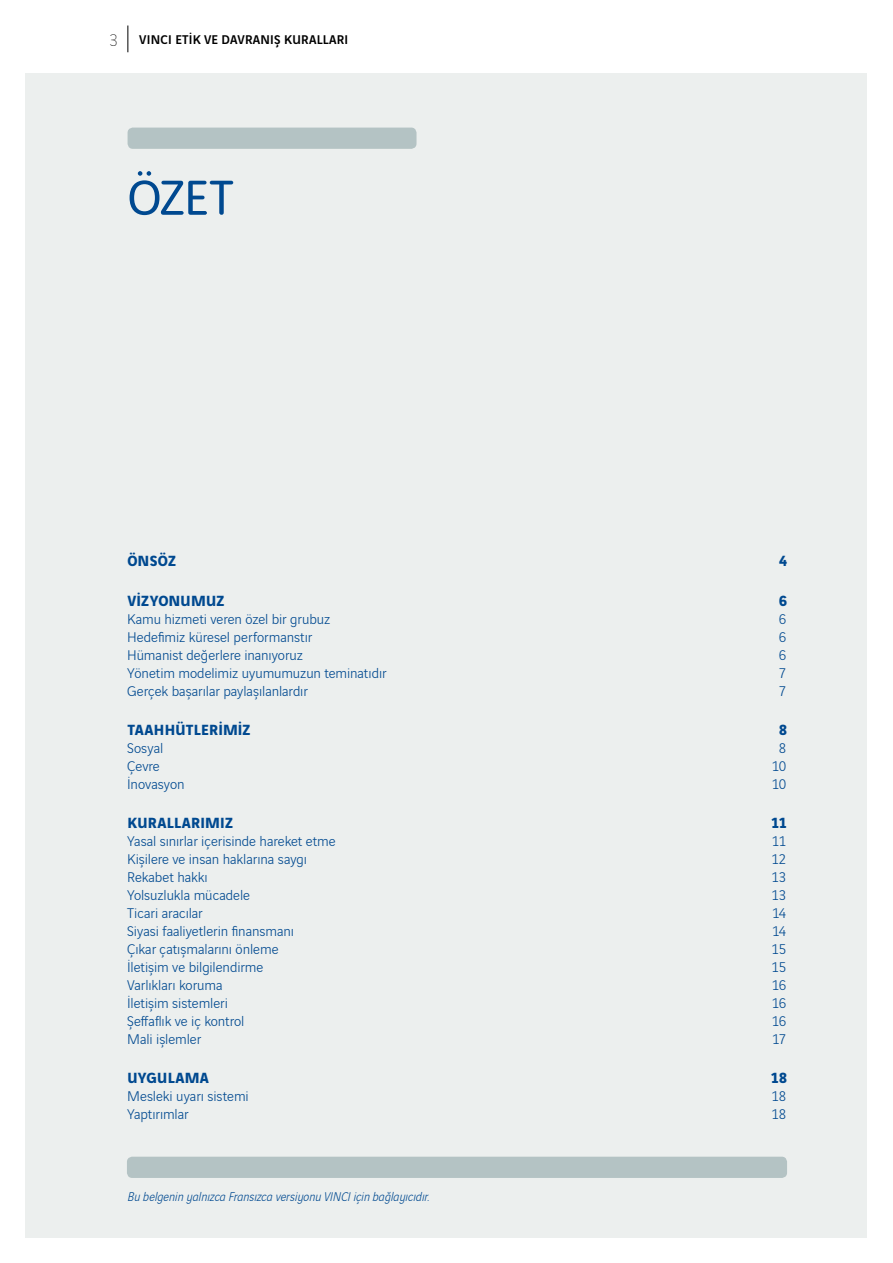
<style>
.page{position:relative;width:893px;height:1263px;background:#fff}
.page>*{position:absolute;margin:0;border:0;box-sizing:border-box;transform-origin:0 0}
.t1{font:52.5px "Vinci Rounded";color:#004990}
.t2{font:700 15.75px "Vinci Sans";letter-spacing:.02em;color:#004990}
.t3{font:300 15px "Vinci Sans";letter-spacing:-.005em;color:#004990}
.t4{font:italic 300 13.5px "Vinci Sans";color:#004990}
.t5{font:500 13.5px "Vinci Sans";letter-spacing:.02em;color:#000}
.s1{font-weight:200;font-size:18px}
</style>
<div class="page">
<svg style="left:127px;top:26px;width:1px;height:26px"></svg>
<div style="left:26px;top:73px;width:841px;height:1164px;background:#ecefee"></div>
<div style="left:127px;top:1157px;width:660px;height:21px;background:#b4c3c4;border-radius:5px"></div>
<div style="left:128px;top:128px;width:288px;height:21px;background:#b4c3c4;border-radius:5px"></div>
<p class="t5" style="left:109px;top:29px;width:241px"><span class="s1">3</span> VINCI ETIK VE DAVRANIŞ KURALLARI</p>
<h1 class="t1" style="left:128px;top:162px;width:108px">ÖZET</h1>
<p class="t2" style="left:127px;top:549px;width:50px">ÖNSÖZ</p>
<p class="t2" style="left:779px;top:549px;width:9px">4</p>
<p class="t2" style="left:127px;top:588px;width:99px">VIZYONUMUZ</p>
<p class="t2" style="left:779px;top:588px;width:9px">6</p>
<p class="t3" style="left:127px;top:608px;width:205px">Kamu hizmeti veren özel bir grubuz</p>
<p class="t3" style="left:779px;top:608px;width:9px">6</p>
<p class="t3" style="left:127px;top:626px;width:187px">Hedefimiz küresel performanstır</p>
<p class="t3" style="left:779px;top:626px;width:9px">6</p>
<p class="t3" style="left:127px;top:644px;width:177px">Hümanist değerlere inanıyoruz</p>
<p class="t3" style="left:779px;top:644px;width:9px">6</p>
<p class="t3" style="left:127px;top:662px;width:261px">Yönetim modelimiz uyumumuzun teminatıdır</p>
<p class="t3" style="left:779px;top:662px;width:9px">7</p>
<p class="t3" style="left:127px;top:680px;width:182px">Gerçek başarılar paylaşılanlardır</p>
<p class="t3" style="left:779px;top:680px;width:9px">7</p>
<p class="t2" style="left:127px;top:717px;width:125px">TAAHHÜTLERIMIZ</p>
<p class="t2" style="left:779px;top:717px;width:9px">8</p>
<p class="t3" style="left:127px;top:737px;width:38px">Sosyal</p>
<p class="t3" style="left:779px;top:737px;width:9px">8</p>
<p class="t3" style="left:127px;top:755px;width:34px">Çevre</p>
<p class="t3" style="left:772px;top:755px;width:16px">10</p>
<p class="t3" style="left:127px;top:773px;width:59px">İnovasyon</p>
<p class="t3" style="left:772px;top:773px;width:16px">10</p>
<p class="t2" style="left:127px;top:810px;width:107px">KURALLARIMIZ</p>
<p class="t2" style="left:771px;top:810px;width:17px">11</p>
<p class="t3" style="left:127px;top:830px;width:210px">Yasal sınırlar içerisinde hareket etme</p>
<p class="t3" style="left:772px;top:830px;width:16px">11</p>
<p class="t3" style="left:127px;top:848px;width:181px">Kişilere ve insan haklarına saygı</p>
<p class="t3" style="left:771px;top:848px;width:16px">12</p>
<p class="t3" style="left:127px;top:866px;width:82px">Rekabet hakkı</p>
<p class="t3" style="left:771px;top:866px;width:16px">13</p>
<p class="t3" style="left:127px;top:884px;width:124px">Yolsuzlukla mücadele</p>
<p class="t3" style="left:771px;top:884px;width:16px">13</p>
<p class="t3" style="left:127px;top:902px;width:77px">Ticari aracılar</p>
<p class="t3" style="left:772px;top:902px;width:16px">14</p>
<p class="t3" style="left:127px;top:920px;width:168px">Siyasi faaliyetlerin finansmanı</p>
<p class="t3" style="left:772px;top:920px;width:16px">14</p>
<p class="t3" style="left:127px;top:938px;width:153px">Çıkar çatışmalarını önleme</p>
<p class="t3" style="left:772px;top:938px;width:16px">15</p>
<p class="t3" style="left:127px;top:956px;width:138px">İletişim ve bilgilendirme</p>
<p class="t3" style="left:772px;top:956px;width:16px">15</p>
<p class="t3" style="left:127px;top:974px;width:97px">Varlıkları koruma</p>
<p class="t3" style="left:772px;top:974px;width:16px">16</p>
<p class="t3" style="left:127px;top:992px;width:102px">İletişim sistemleri</p>
<p class="t3" style="left:772px;top:992px;width:16px">16</p>
<p class="t3" style="left:127px;top:1010px;width:119px">Şeffaflık ve iç kontrol</p>
<p class="t3" style="left:772px;top:1010px;width:16px">16</p>
<p class="t3" style="left:127px;top:1028px;width:76px">Mali işlemler</p>
<p class="t3" style="left:772px;top:1028px;width:16px">17</p>
<p class="t2" style="left:127px;top:1066px;width:83px">UYGULAMA</p>
<p class="t2" style="left:771px;top:1066px;width:17px">18</p>
<p class="t3" style="left:127px;top:1086px;width:123px">Mesleki uyarı sistemi</p>
<p class="t3" style="left:772px;top:1086px;width:16px">18</p>
<p class="t3" style="left:127px;top:1104px;width:63px">Yaptırımlar</p>
<p class="t3" style="left:772px;top:1104px;width:16px">18</p>
<p class="t4" style="left:128px;top:1187px;width:303px">Bu belgenin yalnızca Fransızca versiyonu VINCI için bağlayıcıdır.</p>
</div>
